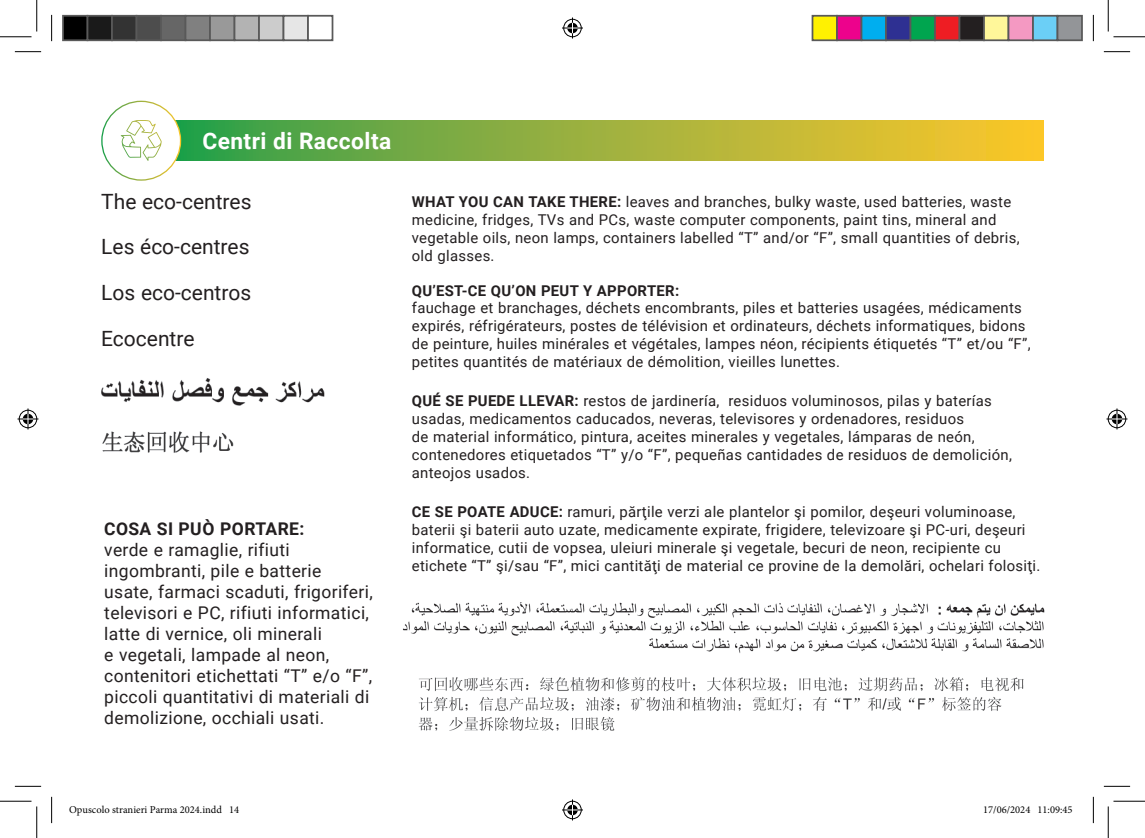
<style>
.page{position:relative;width:1145px;height:838px;background:#fff}
.page>*{position:absolute;margin:0;border:0;box-sizing:border-box;transform-origin:0 0}
.t1{font:700 22.75px "Roboto";letter-spacing:.02em;color:#fff}
.t2{font:21px/45.5px "Roboto";color:#231f20;text-align:justify}
.t3{font:17.5px/21px "Roboto";letter-spacing:.02em;color:#231f20}
.t4{font:700 17.5px "Roboto";letter-spacing:.02em;color:#231f20}
.t5{font:14.88px/17.8px "Roboto";letter-spacing:.02em;color:#231f20}
.t6{font:700 14.88px "Roboto";letter-spacing:.02em;color:#231f20}
.t7{font:10.5px "Minion Pro";color:#000}
.s1{font-weight:700}
</style>
<div class="page">
<img style="left:402px;top:602px;width:643px;height:51px">
<img style="left:102px;top:378px;width:223px;height:28px">
<img style="left:102px;top:431px;width:132px;height:22px">
<img style="left:418px;top:677px;width:606px;height:54px">
<svg style="left:176px;top:121px;width:868px;height:40px;background:#9cb23c"></svg>
<div style="left:102px;top:101px;width:79px;height:79px;background:#fff;border-radius:50%"></div>
<div style="left:101px;top:101px;width:80px;height:80px;border:1px solid #fff;border-radius:50%"></div>
<svg style="left:121px;top:120px;width:41px;height:41px"></svg>
<svg style="left:15px;top:51px;width:26px;height:1px"></svg>
<svg style="left:1104px;top:51px;width:26px;height:1px"></svg>
<svg style="left:15px;top:786px;width:26px;height:1px"></svg>
<svg style="left:1104px;top:786px;width:26px;height:1px"></svg>
<svg style="left:51px;top:15px;width:1px;height:26px"></svg>
<svg style="left:51px;top:796px;width:1px;height:27px"></svg>
<svg style="left:1093px;top:15px;width:1px;height:26px"></svg>
<svg style="left:1093px;top:796px;width:1px;height:27px"></svg>
<hr style="left:0;top:36px;width:32px;height:1px;background:#000">
<hr style="left:1113px;top:36px;width:32px;height:1px;background:#000">
<hr style="left:0;top:800px;width:32px;height:1px;background:#000">
<hr style="left:1113px;top:800px;width:32px;height:1px;background:#000">
<hr style="left:36px;top:0;width:1px;height:31px;background:#000">
<hr style="left:36px;top:806px;width:1px;height:31px;background:#000">
<hr style="left:1108px;top:0;width:1px;height:31px;background:#000">
<hr style="left:1108px;top:806px;width:1px;height:31px;background:#000">
<svg style="left:562px;top:18px;width:21px;height:21px"></svg>
<svg style="left:562px;top:799px;width:21px;height:21px"></svg>
<svg style="left:18px;top:408px;width:21px;height:21px"></svg>
<svg style="left:1106px;top:408px;width:21px;height:21px"></svg>
<div style="left:63px;top:16px;width:25px;height:24px;background:#000"></div>
<div style="left:62px;top:15px;width:26px;height:26px;border:2px solid #595959"></div>
<div style="left:88px;top:16px;width:24px;height:24px;background:#1a1a1a"></div>
<div style="left:87px;top:15px;width:26px;height:26px;border:2px solid #595959"></div>
<div style="left:112px;top:16px;width:25px;height:24px;background:#333"></div>
<div style="left:111px;top:15px;width:26px;height:26px;border:2px solid #595959"></div>
<div style="left:137px;top:16px;width:24px;height:24px;background:#4d4d4d"></div>
<div style="left:136px;top:15px;width:26px;height:26px;border:2px solid #595959"></div>
<div style="left:161px;top:16px;width:25px;height:24px;background:#666"></div>
<div style="left:160px;top:15px;width:26px;height:26px;border:2px solid #595959"></div>
<div style="left:186px;top:16px;width:24px;height:24px;background:#808080"></div>
<div style="left:185px;top:15px;width:26px;height:26px;border:2px solid #595959"></div>
<div style="left:210px;top:16px;width:25px;height:24px;background:#999"></div>
<div style="left:209px;top:15px;width:26px;height:26px;border:2px solid #595959"></div>
<div style="left:235px;top:16px;width:24px;height:24px;background:#b3b3b3"></div>
<div style="left:234px;top:15px;width:26px;height:26px;border:2px solid #595959"></div>
<div style="left:259px;top:16px;width:25px;height:24px;background:#ccc"></div>
<div style="left:258px;top:15px;width:26px;height:26px;border:2px solid #595959"></div>
<div style="left:284px;top:16px;width:24px;height:24px;background:#e6e6e6"></div>
<div style="left:283px;top:15px;width:26px;height:26px;border:2px solid #595959"></div>
<div style="left:307px;top:15px;width:26px;height:26px;border:2px solid #595959"></div>
<div style="left:812px;top:16px;width:25px;height:24px;background:#fff101"></div>
<div style="left:812px;top:15px;width:26px;height:26px;border:2px solid #595959"></div>
<div style="left:837px;top:16px;width:24px;height:24px;background:#ed028c"></div>
<div style="left:836px;top:15px;width:26px;height:26px;border:2px solid #595959"></div>
<div style="left:861px;top:16px;width:25px;height:24px;background:#00aeef"></div>
<div style="left:861px;top:15px;width:26px;height:26px;border:2px solid #595959"></div>
<div style="left:886px;top:16px;width:24px;height:24px;background:#2e3092"></div>
<div style="left:885px;top:15px;width:26px;height:26px;border:2px solid #595959"></div>
<div style="left:910px;top:16px;width:25px;height:24px;background:#00a54f"></div>
<div style="left:910px;top:15px;width:26px;height:26px;border:2px solid #595959"></div>
<div style="left:935px;top:16px;width:24px;height:24px;background:#ee1d23"></div>
<div style="left:934px;top:15px;width:26px;height:26px;border:2px solid #595959"></div>
<div style="left:959px;top:16px;width:25px;height:24px;background:#231f20"></div>
<div style="left:959px;top:15px;width:26px;height:26px;border:2px solid #595959"></div>
<div style="left:984px;top:16px;width:24px;height:24px;background:#fff79a"></div>
<div style="left:983px;top:15px;width:26px;height:26px;border:2px solid #595959"></div>
<div style="left:1008px;top:16px;width:25px;height:24px;background:#f499c2"></div>
<div style="left:1008px;top:15px;width:26px;height:26px;border:2px solid #595959"></div>
<div style="left:1033px;top:16px;width:24px;height:24px;background:#6bcff6"></div>
<div style="left:1032px;top:15px;width:26px;height:26px;border:2px solid #595959"></div>
<div style="left:1057px;top:16px;width:25px;height:24px;background:#939598"></div>
<div style="left:1057px;top:15px;width:26px;height:26px;border:2px solid #595959"></div>
<h1 class="t1" style="left:202px;top:125px;width:191px">Centri di Raccolta</h1>
<h2 class="t2" style="left:101px;top:178px;width:152px">The eco-centres Les éco-centres Los eco-centros Ecocentre</h2>
<p class="t4" style="left:104px;top:516px;width:202px">COSA SI PUò PORTARE:</p>
<p class="t3" style="left:104px;top:538px;width:270px">verde e ramaglie, rifiuti ingombranti, pile e batterie usate, farmaci scaduti, frigoriferi, televisori e PC, rifiuti informatici, latte di vernice, oli minerali<br>e vegetali, lampade al neon, contenitori etichettati “T” e/o “F”, piccoli quantitativi di materiali di demolizione, occhiali usati.</p>
<p class="t5" style="left:412px;top:192px;width:609px"><span class="s1">WHAT YOU CAN TAKE THERE:</span> leaves and branches, bulky waste, used batteries, waste medicine, fridges, TVs and PCs, waste computer components, paint tins, mineral and vegetable oils, neon lamps, containers labelled “T” and/or “F”, small quantities of debris, old glasses.</p>
<p class="t6" style="left:412px;top:280px;width:269px">QU’EST-CE QU’ON PEUT Y APPORTER:</p>
<p class="t5" style="left:412px;top:298px;width:620px">fauchage et branchages, déchets encombrants, piles et batteries usagées, médicaments expirés, réfrigérateurs, postes de télévision et ordinateurs, déchets informatiques, bidons de peinture, huiles minérales et végétales, lampes néon, récipients étiquetés “T” et/ou “F”, petites quantités de matériaux de démolition, vieilles lunettes.</p>
<p class="t5" style="left:412px;top:391px;width:602px"><span class="s1">QUÉ SE PUEDE LLEVAR:</span> restos de jardinería, residuos voluminosos, pilas y baterías usadas, medicamentos caducados, neveras, televisores y ordenadores, residuos<br>de material informático, pintura, aceites minerales y vegetales, lámparas de neón, contenedores etiquetados “T” y/o “F”, pequeñas cantidades de residuos de demolición, anteojos usados.</p>
<p class="t5" style="left:412px;top:502px;width:630px"><span class="s1">CE SE POATE ADUCE:</span> ramuri, părţile verzi ale plantelor şi pomilor, deşeuri voluminoase, baterii şi baterii auto uzate, medicamente expirate, frigidere, televizoare şi PC-uri, deşeuri informatice, cutii de vopsea, uleiuri minerale şi vegetale, becuri de neon, recipiente cu etichete “T” şi/sau “F”, mici cantităţi de material ce provine de la demolări, ochelari folosiţi.</p>
<p class="t7" style="left:69px;top:802px;width:172px">Opuscolo stranieri Parma 2024.indd 14</p>
<p class="t7" style="left:983px;top:802px;width:91px">17/06/2024 11:09:45</p>
</div>
